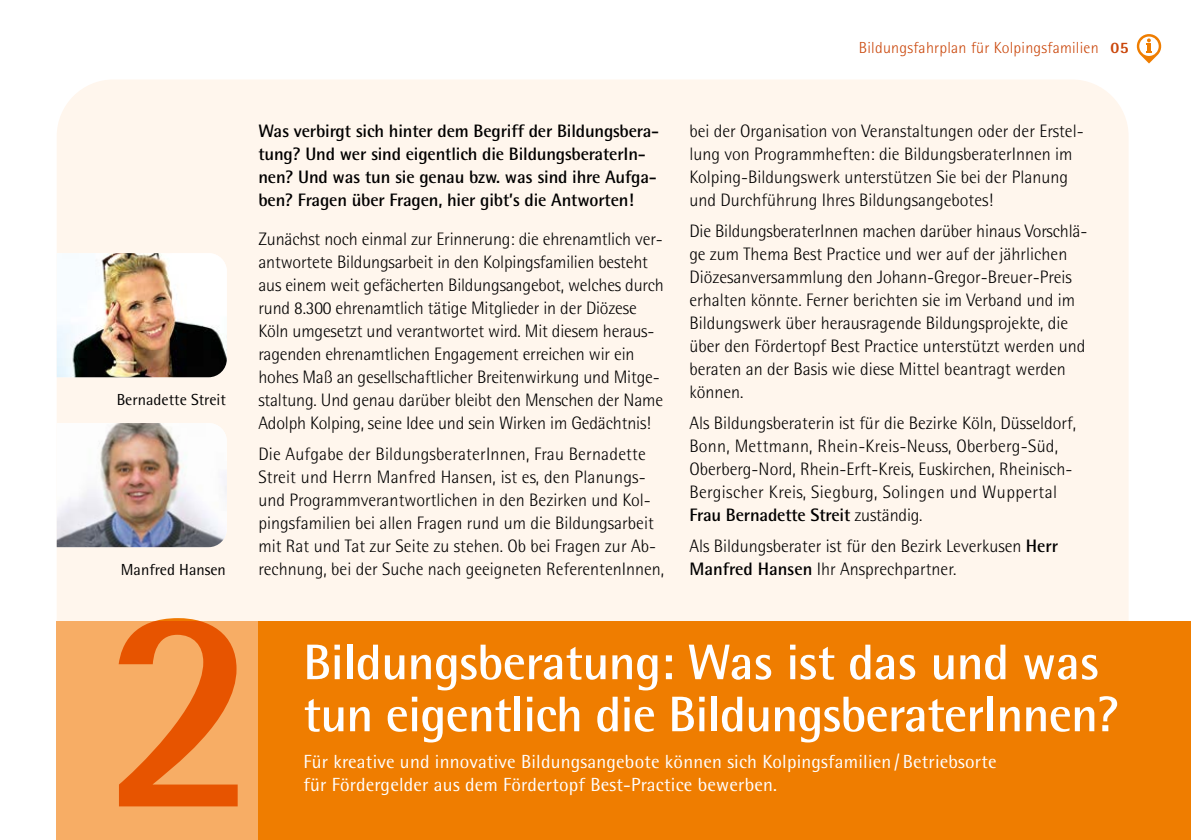
<style>
.page{position:relative;width:1191px;height:840px;background:#fff}
.page>*{position:absolute;margin:0;border:0;box-sizing:border-box;transform-origin:0 0}
.t1{font:700 291.6px "Rotis Semi Sans";color:#ef7d00}
.t2{font:700 50px "Rotis Semi Sans";letter-spacing:-.015em;color:#fff}
.t3{font:19px/22.4px "Rotis Semi Sans";letter-spacing:.01em;color:#fff}
.t4{font:300 18px/23px "Rotis Semi Sans";color:#000}
.t5{font:700 18px/23px "Rotis Semi Sans";letter-spacing:-.01em;color:#000}
.t6{font:300 16px "Rotis Semi Sans";letter-spacing:.015em;color:#ca460a}
.t7{font:16px "Rotis Semi Sans";color:#000}
.s1{font-weight:800}
.s2{font-weight:700}
</style>
<div class="page">
<div style="left:57px;top:79px;width:1071px;height:726px;background:#fff6ed;border-radius:57px"></div>
<div style="left:57px;top:621px;width:1134px;height:218px;background:#f7ad65"></div>
<div style="left:258px;top:621px;width:933px;height:218px;background:#ef7d00"></div>
<img style="left:57px;top:253px;width:170px;height:124px">
<img style="left:57px;top:423px;width:170px;height:124px">
<svg style="left:1136px;top:34px;width:26px;height:29px"></svg>
<p class="t6" style="left:859px;top:38px;width:271px">Bildungsfahrplan für Kolpingsfamilien <span class="s1">05</span></p>
<p class="t7" style="left:117px;top:390px;width:111px">Bernadette Streit</p>
<p class="t7" style="left:121px;top:560px;width:106px">Manfred Hansen</p>
<h1 class="t1" style="left:103px;top:528px;width:158px">2</h1>
<p class="t5" style="left:258px;top:119px;width:402px">Was verbirgt sich hinter dem Begriff der Bildungsbera&shy;tung? Und wer sind eigentlich die BildungsberaterIn&shy;nen? Und was tun sie genau bzw. was sind ihre Aufga&shy;ben? Fragen über Fragen, hier gibt’s die Antworten!</p>
<p class="t4" style="left:258px;top:227px;width:407px">Zunächst noch einmal zur Erinnerung: die ehrenamtlich ver&shy;antwortete Bildungsarbeit in den Kolpingsfamilien besteht aus einem weit gefächerten Bildungsangebot, welches durch rund 8.300 ehrenamtlich tätige Mitglieder in der Diözese Köln umgesetzt und verantwortet wird. Mit diesem heraus&shy;ragenden ehrenamtlichen Engagement erreichen wir ein hohes Maß an gesellschaftlicher Breitenwirkung und Mitge&shy;staltung. Und genau darüber bleibt den Menschen der Name Adolph Kolping, seine Idee und sein Wirken im Gedächtnis!</p>
<p class="t4" style="left:258px;top:442px;width:407px">Die Aufgabe der BildungsberaterInnen, Frau Bernadette Streit und Herrn Manfred Hansen, ist es, den Planungs&shy;und Programmverantwortlichen in den Bezirken und Kol&shy;pingsfamilien bei allen Fragen rund um die Bildungsarbeit mit Rat und Tat zur Seite zu stehen. Ob bei Fragen zur Ab&shy;rechnung, bei der Suche nach geeigneten ReferentenInnen,</p>
<p class="t4" style="left:689px;top:119px;width:396px">bei der Organisation von Veranstaltungen oder der Erstel&shy;lung von Programmheften: die BildungsberaterInnen im Kolping-Bildungswerk unterstützen Sie bei der Planung und Durchführung Ihres Bildungsangebotes!</p>
<p class="t4" style="left:689px;top:219px;width:399px">Die BildungsberaterInnen machen darüber hinaus Vorschlä&shy;ge zum Thema Best Practice und wer auf der jährlichen Diözesanversammlung den Johann-Gregor-Breuer-Preis erhalten könnte. Ferner berichten sie im Verband und im Bildungswerk über herausragende Bildungsprojekte, die über den Fördertopf Best Practice unterstützt werden und beraten an der Basis wie diese Mittel beantragt werden können.</p>
<p class="t4" style="left:689px;top:411px;width:388px">Als Bildungsberaterin ist für die Bezirke Köln, Düsseldorf, Bonn, Mettmann, Rhein-Kreis-Neuss, Oberberg-Süd, Oberberg-Nord, Rhein-Erft-Kreis, Euskirchen, Rheinisch-Bergischer Kreis, Siegburg, Solingen und Wuppertal <span class="s2">Frau Bernadette Streit</span> zuständig.</p>
<p class="t4" style="left:689px;top:534px;width:370px">Als Bildungsberater ist für den Bezirk Leverkusen <span class="s2">Herr<br>Manfred Hansen</span> Ihr Ansprechpartner.</p>
<h2 class="t2" style="left:303px;top:631px;width:797px">Bildungsberatung: Was ist das und was</h2>
<h2 class="t2" style="left:303px;top:683px;width:817px">tun eigentlich die BildungsberaterInnen?</h2>
<p class="t3" style="left:303px;top:749px;width:695px">Für kreative und innovative Bildungsangebote können sich Kolpingsfamilien / Betriebsorte für Fördergelder aus dem Fördertopf Best-Practice bewerben.</p>
</div>
